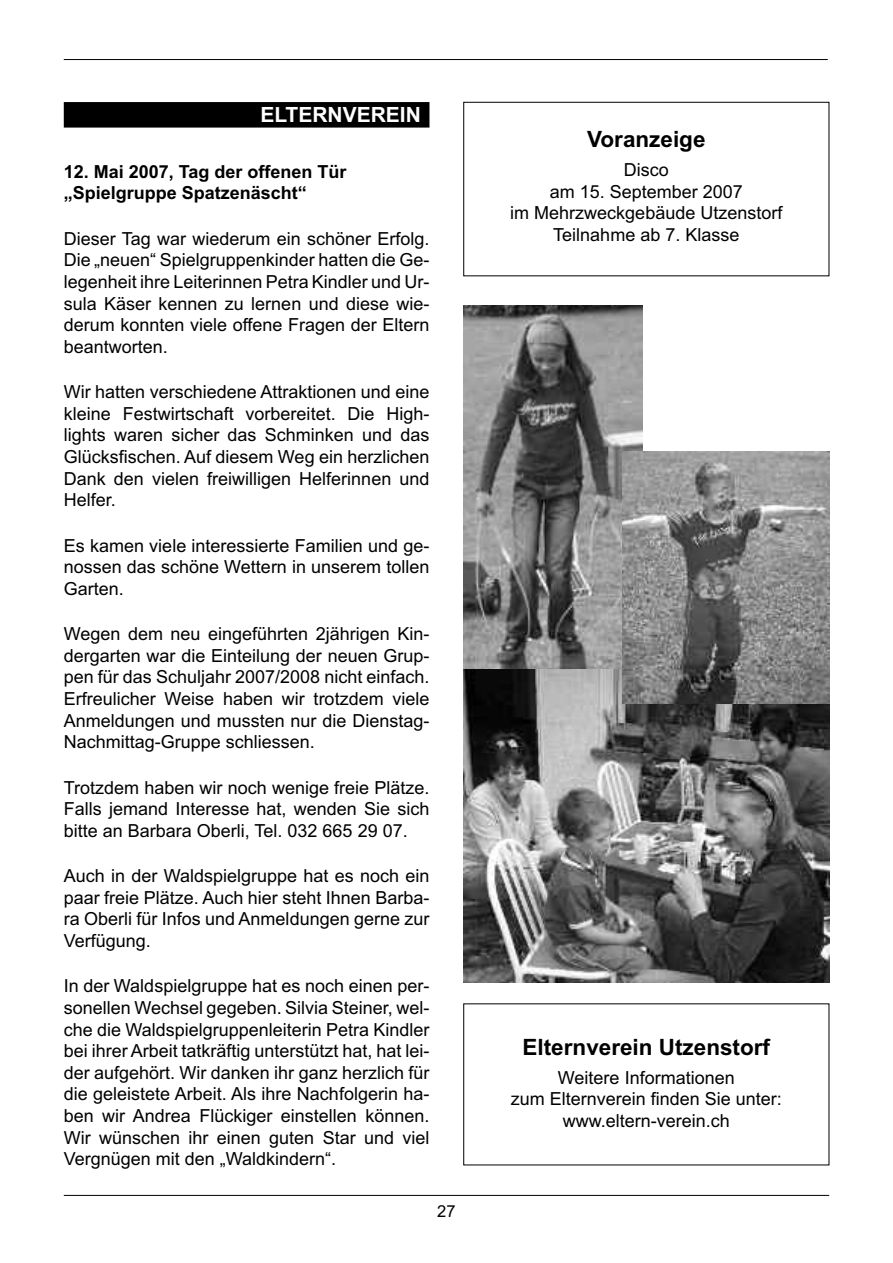
<style>
.page{position:relative;width:893px;height:1263px;background:#fff}
.page>*{position:absolute;margin:0;border:0;box-sizing:border-box;transform-origin:0 0}
.t1{font:700 22.5px "Arial";color:#000}
.t2{font:700 21px "Arial";color:#fff}
.t3{font:18px/21.6px "Arial";color:#000;text-align:justify}
.t4{font:700 18px/21.6px "Arial";color:#000}
.t5{font:16.5px "Arial";color:#000}
</style>
<div class="page">
<hr style="left:64px;top:1195px;width:765px;height:1px;background:#000">
<hr style="left:64px;top:59px;width:764px;height:1px;background:#000">
<div style="left:64px;top:102px;width:365px;height:26px;background:#000"></div>
<img style="left:463px;top:306px;width:179px;height:364px">
<img style="left:463px;top:670px;width:366px;height:312px">
<img style="left:622px;top:452px;width:207px;height:251px">
<div style="left:463px;top:102px;width:366px;height:174px;border:1px solid #000"></div>
<p class="t2" style="left:260px;top:103px;width:162px">ELTERNVEREIN</p>
<p class="t4" style="left:64px;top:161px;width:284px">12. Mai 2007, Tag der offenen Tür „Spielgruppe Spatzenäscht“</p>
<p class="t3" style="left:64px;top:228px;width:367px">Dieser Tag war wiederum ein schöner Erfolg.<br>Die „neuen“ Spielgruppenkinder hatten die Ge&shy;legenheit ihre Leiterinnen Petra Kindler und Ur&shy;sula Käser kennen zu lernen und diese wie&shy;derum konnten viele offene Fragen der Eltern beantworten.</p>
<p class="t3" style="left:64px;top:381px;width:367px">Wir hatten verschiedene Attraktionen und eine kleine Festwirtschaft vorbereitet. Die High&shy;lights waren sicher das Schminken und das Glücksfischen. Auf diesem Weg ein herzlichen Dank den vielen freiwilligen Helferinnen und Helfer.</p>
<p class="t3" style="left:64px;top:534px;width:367px">Es kamen viele interessierte Familien und ge&shy;nossen das schöne Wettern in unserem tollen Garten.</p>
<p class="t3" style="left:64px;top:623px;width:367px">Wegen dem neu eingeführten 2jährigen Kin&shy;dergarten war die Einteilung der neuen Grup&shy;pen für das Schuljahr 2007/2008 nicht einfach.<br>Erfreulicher Weise haben wir trotzdem viele Anmeldungen und mussten nur die Dienstag-Nachmittag-Gruppe schliessen.</p>
<p class="t3" style="left:64px;top:776px;width:367px">Trotzdem haben wir noch wenige freie Plätze.<br>Falls jemand Interesse hat, wenden Sie sich bitte an Barbara Oberli, Tel. 032 665 29 07.</p>
<p class="t3" style="left:64px;top:865px;width:367px">Auch in der Waldspielgruppe hat es noch ein paar freie Plätze. Auch hier steht Ihnen Barba&shy;ra Oberli für Infos und Anmeldungen gerne zur Verfügung.</p>
<p class="t3" style="left:64px;top:975px;width:367px">In der Waldspielgruppe hat es noch einen per&shy;sonellen Wechsel gegeben. Silvia Steiner, wel&shy;che die Waldspielgruppenleiterin Petra Kindler bei ihrer Arbeit tatkräftig unterstützt hat, hat lei&shy;der aufgehört. Wir danken ihr ganz herzlich für die geleistete Arbeit. Als ihre Nachfolgerin ha&shy;ben wir Andrea Flückiger einstellen können.<br>Wir wünschen ihr einen guten Star und viel Vergnügen mit den „Waldkindern“.</p>
<p class="t5" style="left:437px;top:1201px;width:20px">27</p>
<p class="t1" style="left:587px;top:126px;width:120px">Voranzeige</p>
<p class="t3" style="left:510px;top:159px;width:274px;text-align:center">Disco<br>am 15. September 2007<br>im Mehrzweckgebäude Utzenstorf<br>Teilnahme ab 7. Klasse</p>
<p class="t1" style="left:523px;top:1034px;width:249px">Elternverein Utzenstorf</p>
<p class="t3" style="left:511px;top:1066px;width:273px;text-align:center">Weitere Informationen<br>zum Elternverein finden Sie unter: www.eltern-verein.ch</p>
</div>
